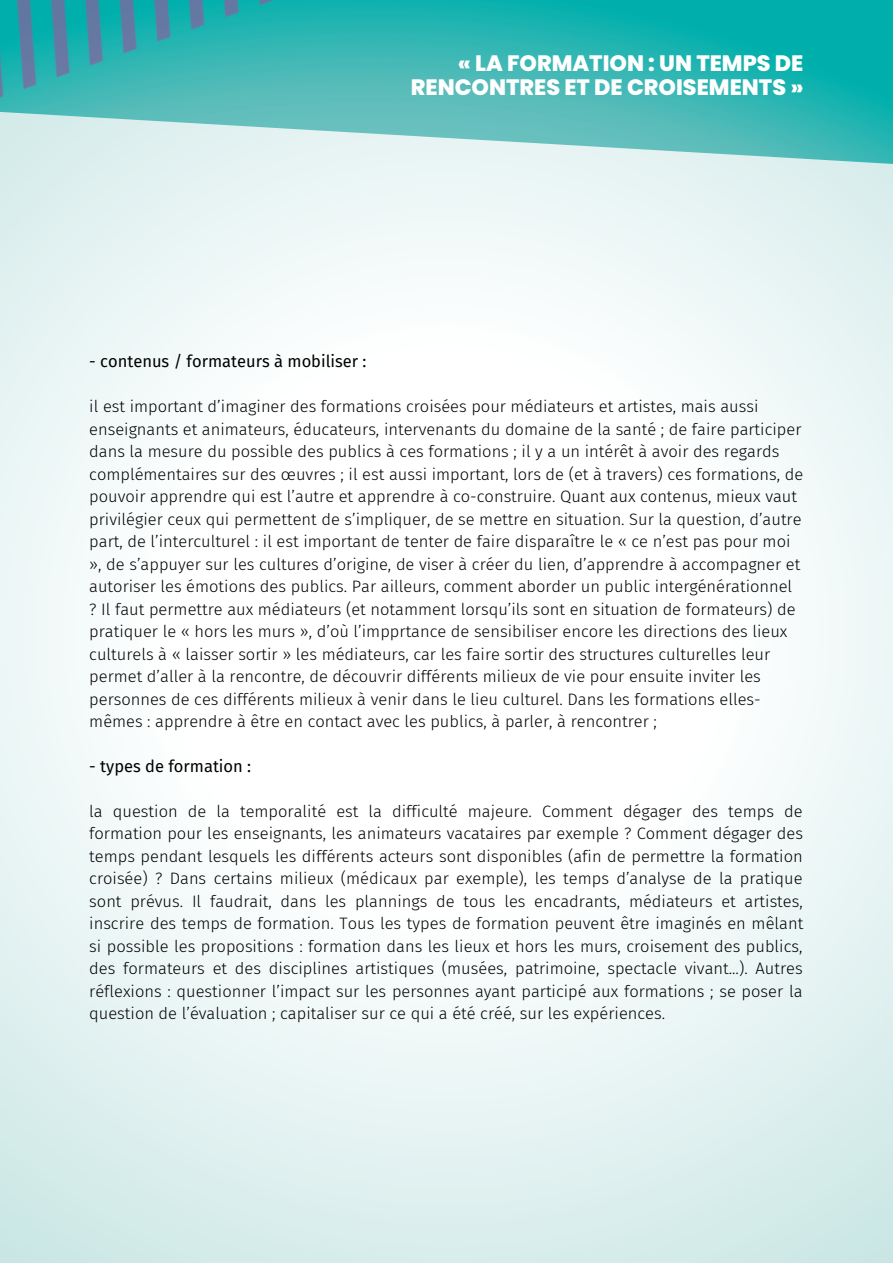
<style>
.page{position:relative;width:893px;height:1264px;background:#fff}
.page>*{position:absolute;margin:0;border:0;box-sizing:border-box;transform-origin:0 0}
.t1{font:800 22.2px/23.5px "Poppins";color:#fff;text-align:right}
.t2{font:300 16.5px/22.5px "Fira Sans";color:#000}
.t3{font:16.5px "Fira Sans";color:#000}
</style>
<div class="page">
<img style="left:0;top:0;width:892px;height:184px">
<p class="t1" style="left:411px;top:51px;width:394px">« LA FORMATION : UN TEMPS DE<br>RENCONTRES ET DE CROISEMENTS »</p>
<p class="t3" style="left:89px;top:352px;width:279px">- contenus / formateurs à mobiliser :</p>
<p class="t2" style="left:89px;top:395px;width:715px">il est important d’imaginer des formations croisées pour médiateurs et artistes, mais aussi enseignants et animateurs, éducateurs, intervenants du domaine de la santé ; de faire participer dans la mesure du possible des publics à ces formations ; il y a un intérêt à avoir des regards complémentaires sur des œuvres ; il est aussi important, lors de (et à travers) ces formations, de pouvoir apprendre qui est l’autre et apprendre à co-construire. Quant aux contenus, mieux vaut privilégier ceux qui permettent de s’impliquer, de se mettre en situation. Sur la question, d’autre part, de l’interculturel : il est important de tenter de faire disparaître le « ce n’est pas pour moi », de s’appuyer sur les cultures d’origine, de viser à créer du lien, d’apprendre à accompagner et autoriser les émotions des publics. Par ailleurs, comment aborder un public intergénérationnel ? Il faut permettre aux médiateurs (et notamment lorsqu’ils sont en situation de formateurs) de pratiquer le « hors les murs », d’où l’impprtance de sensibiliser encore les directions des lieux culturels à « laisser sortir » les médiateurs, car les faire sortir des structures culturelles leur permet d’aller à la rencontre, de découvrir différents milieux de vie pour ensuite inviter les personnes de ces différents milieux à venir dans le lieu culturel. Dans les formations elles&shy;mêmes : apprendre à être en contact avec les publics, à parler, à rencontrer ;</p>
<p class="t3" style="left:89px;top:756px;width:163px">- types de formation :</p>
<p class="t2" style="left:89px;top:800px;width:715px;text-align:justify">la question de la temporalité est la difficulté majeure. Comment dégager des temps de formation pour les enseignants, les animateurs vacataires par exemple ? Comment dégager des temps pendant lesquels les différents acteurs sont disponibles (afin de permettre la formation croisée) ? Dans certains milieux (médicaux par exemple), les temps d’analyse de la pratique sont prévus. Il faudrait, dans les plannings de tous les encadrants, médiateurs et artistes, inscrire des temps de formation. Tous les types de formation peuvent être imaginés en mêlant si possible les propositions : formation dans les lieux et hors les murs, croisement des publics, des formateurs et des disciplines artistiques (musées, patrimoine, spectacle vivant...). Autres réflexions : questionner l’impact sur les personnes ayant participé aux formations ; se poser la question de l’évaluation ; capitaliser sur ce qui a été créé, sur les expériences.</p>
</div>
